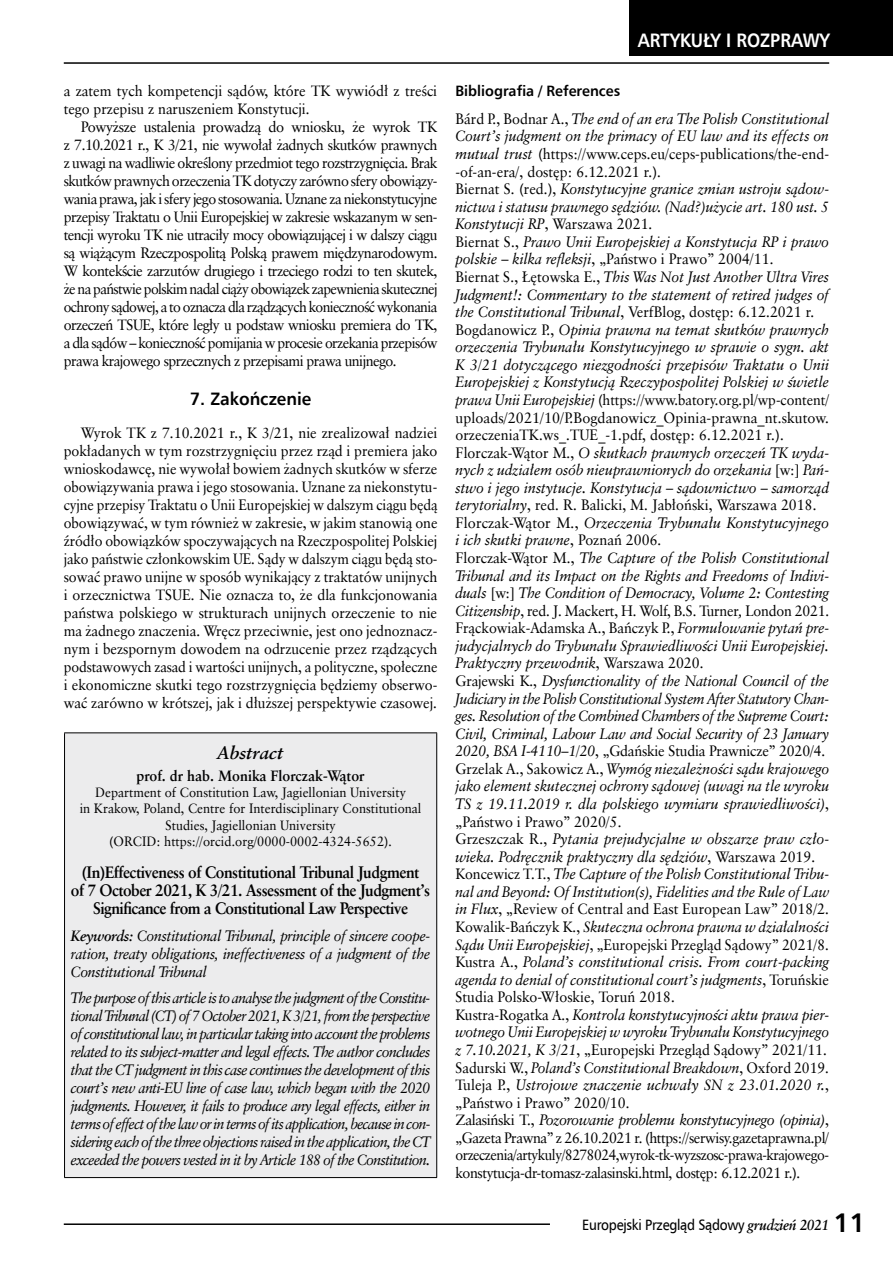
<style>
.page{position:relative;width:893px;height:1263px;background:#fff}
.page>*{position:absolute;margin:0;border:0;box-sizing:border-box;transform-origin:0 0}
.t1{font:700 27px "Humnst 777 EU";color:#000}
.t2{font:700 19.5px "Humnst 777 EU";color:#fff;scale:.9 1}
.t3{font:700 18px "Humnst 777 EU";color:#000;scale:.95 1}
.t4{font:italic 700 18px "Class Garmnd EU";color:#000}
.t5{font:700 16.5px/18px "Class Garmnd EU";letter-spacing:-.035em;color:#000;text-align:center;scale:.95 1}
.t6{font:italic 15px/17.5px "Class Garmnd EU";color:#000;text-align:justify;scale:.95 1}
.t7{font:15px/18px "Class Garmnd EU";letter-spacing:-.005em;color:#000;scale:.95 1}
.t8{font:15px/18px "Class Garmnd EU";letter-spacing:-.005em;color:#000;text-align:justify}
.t9{font:italic 15px/18px "Class Garmnd EU";color:#000;text-align:justify;scale:.94 1}
.t10{font:15px "Humnst 777 EU";letter-spacing:-.02em;color:#000;scale:.9 1}
.t11{font:700 15px "Class Garmnd EU";color:#000;scale:.95 1}
.t12{font:700 15px "Humnst 777 EU";color:#000;scale:.95 1}
.t13{font:13.5px/16.2px "Class Garmnd EU";color:#000;text-align:center;scale:.95 1}
.s1{font-weight:700}
.s2{font-style:normal}
.s3{font-family:"Class Garmnd EU";font-weight:700;font-style:italic}
</style>
<div class="page">
<hr style="left:64px;top:62px;width:765px;height:2px;background:#000">
<div style="left:629px;top:0;width:264px;height:56px;background:#000"></div>
<hr style="left:64px;top:1223px;width:486px;height:2px;background:#000">
<div style="left:65px;top:733px;width:372px;height:444px;background:#ececed"></div>
<hr style="left:64px;top:732px;width:373px;height:1px;background:#000">
<hr style="left:64px;top:733px;width:1px;height:444px;background:#000">
<hr style="left:436px;top:733px;width:1px;height:444px;background:#000">
<hr style="left:64px;top:1177px;width:373px;height:1px;background:#000">
<p class="t7" style="left:64px;top:82px;width:395px">a zatem tych kompetencji sądów, które TK wywiódł z treści tego przepisu z naruszeniem Konstytucji.</p>
<p class="t8" style="left:64px;top:118px;width:375px;text-indent:17px">Powyższe ustalenia prowadzą do wniosku, że wyrok TK z 7.10.2021 r., K 3/21, nie wywołał żadnych skutków prawnych z uwagi na wadliwie określony przedmiot tego rozstrzygnięcia. Brak skutków prawnych orzeczenia TK dotyczy zarówno sfery obowiązy&shy;wania prawa, jak i sfery jego stosowania. Uznane za niekonstytucyjne przepisy Traktatu o Unii Europejskiej w zakresie wskazanym w sen&shy;tencji wyroku TK nie utraciły mocy obowiązującej i w dalszy ciągu są wiążącym Rzeczpospolitą Polską prawem międzynarodowym.<br>W kontekście zarzutów drugiego i trzeciego rodzi to ten skutek, że na państwie polskim nadal ciąży obowiązek zapewnienia skutecznej ochrony sądowej, a to oznacza dla rządzących konieczność wykonania orzeczeń TSUE, które legły u podstaw wniosku premiera do TK, a dla sądów – konieczność pomijania w procesie orzekania przepisów prawa krajowego sprzecznych z przepisami prawa unijnego.</p>
<p class="t3" style="left:190px;top:388px;width:129px">7. Zakończenie</p>
<p class="t7" style="left:64px;top:424px;width:395px;text-align:justify;text-indent:17px">Wyrok TK z 7.10.2021 r., K 3/21, nie zrealizował nadziei pokładanych w tym rozstrzygnięciu przez rząd i premiera jako wnioskodawcę, nie wywołał bowiem żadnych skutków w sferze obowiązywania prawa i jego stosowania. Uznane za niekonstytu&shy;cyjne przepisy Traktatu o Unii Europejskiej w dalszym ciągu będą obowiązywać, w tym również w zakresie, w jakim stanowią one źródło obowiązków spoczywających na Rzeczpospolitej Polskiej jako państwie członkowskim UE. Sądy w dalszym ciągu będą sto&shy;sować prawo unijne w sposób wynikający z traktatów unijnych i orzecznictwa TSUE. Nie oznacza to, że dla funkcjonowania państwa polskiego w strukturach unijnych orzeczenie to nie ma żadnego znaczenia. Wręcz przeciwnie, jest ono jednoznacz&shy;nym i bezspornym dowodem na odrzucenie przez rządzących podstawowych zasad i wartości unijnych, a polityczne, społeczne i ekonomiczne skutki tego rozstrzygnięcia będziemy obserwo&shy;wać zarówno w krótszej, jak i dłuższej perspektywie czasowej.</p>
<p class="t4" style="left:218px;top:741px;width:68px">Abstract</p>
<p class="t11" style="left:136px;top:766px;width:242px">prof. dr hab. Monika Florczak-Wątor</p>
<p class="t13" style="left:80px;top:784px;width:361px">Department of Constitution Law, Jagiellonian University<br>in Krakow, Poland, Centre for Interdisciplinary Constitutional Studies, Jagiellonian University<br>(ORCID: https://orcid.org/0000-0002-4324-5652).</p>
<p class="t5" style="left:71px;top:864px;width:380px">(In)Effectiveness of Constitutional Tribunal Judgment<br>of 7 October 2021, K 3/21. Assessment of the Judgment’s<br>Significance from a Constitutional Law Perspective</p>
<p class="t6" style="left:71px;top:926px;width:380px;line-height:18px"><span class="s1">Keywords:</span> Constitutional Tribunal, principle of sincere coope&shy;ration, treaty obligations, ineffectiveness of a judgment of the Constitutional Tribunal</p>
<p class="t9" style="left:71px;top:989px;width:384px">The purpose of this article is to analyse the judgment of the Constitu&shy;tional Tribunal (CT) of 7 October 2021, K 3/21, from the perspective of constitutional law, in particular taking into account the problems related to its subject-matter and legal effects. The author concludes that the CT judgment in this case continues the development of this court’s new anti-EU line of case law, which began with the 2020 judgments. However, it fails to produce any legal effects, either in terms of effect of the law or in terms of its application, because in con&shy;sidering each of the three objections raised in the application, the CT exceeded the powers vested in it by Article 188 of the Constitution.</p>
<h2 class="t2" style="left:638px;top:28px;width:215px">ARTYKUŁY I ROZPRAWY</h2>
<p class="t12" style="left:455px;top:82px;width:175px">Bibliografia / References</p>
<p class="t6" style="left:455px;top:110px;width:395px;text-align:left"><span class="s2">Bárd P., Bodnar A.,</span> The end of an era The Polish Constitutional Court’s judgment on the primacy of EU law and its effects on mutual trust <span class="s2">(https://www.ceps.eu/ceps-publications/the-end--of-an-era/, dostęp: 6.12.2021 r.).<br>Biernat S. (red.),</span> Konstytucyjne granice zmian ustroju sądow&shy;nictwa i statusu prawnego sędziów. (Nad?)użycie art. 180 ust. 5<br>Konstytucji RP<span class="s2">, Warszawa 2021.<br>Biernat S.,</span> Prawo Unii Europejskiej a Konstytucja RP i prawo polskie – kilka refleksji<span class="s2">, „Państwo i Prawo” 2004/11.<br>Biernat S., Łętowska E.,</span> This Was Not Just Another Ultra Vires Judgment!: Commentary to the statement of retired judges of the Constitutional Tribunal<span class="s2">, VerfBlog, dostęp: 6.12.2021 r.<br>Bogdanowicz P.,</span> Opinia prawna na temat skutków prawnych orzeczenia Trybunału Konstytucyjnego w sprawie o sygn. akt K 3/21 dotyczącego niezgodności przepisów Traktatu o Unii Europejskiej z Konstytucją Rzeczypospolitej Polskiej w świetle prawa Unii Europejskiej <span class="s2">(https://www.batory.org.pl/wp-content/ uploads/2021/10/P.Bogdanowicz_Opinia-prawna_nt.skutow. orzeczeniaTK.ws_.TUE_-1.pdf, dostęp: 6.12.2021 r.).<br>Florczak-Wątor M.,</span> O skutkach prawnych orzeczeń TK wyda&shy;nych z udziałem osób nieuprawnionych do orzekania <span class="s2">[w:]</span> Pań&shy;stwo i jego instytucje. Konstytucja – sądownictwo – samorząd terytorialny<span class="s2">, red. R. Balicki, M. Jabłoński, Warszawa 2018.<br>Florczak-Wątor M.,</span> Orzeczenia Trybunału Konstytucyjnego i ich skutki prawne<span class="s2">, Poznań 2006.<br>Florczak-Wątor M.,</span> The Capture of the Polish Constitutional Tribunal and its Impact on the Rights and Freedoms of Indivi&shy;duals <span class="s2">[w:]</span> The Condition of Democracy, Volume 2: Contesting Citizenship<span class="s2">, red. J. Mackert, H. Wolf, B.S. Turner</span>, <span class="s2">London 2021.<br>Frąckowiak-Adamska A., Bańczyk P.,</span> Formułowanie pytań pre&shy;judycjalnych do Trybunału Sprawiedliwości Unii Europejskiej.<br>Praktyczny przewodnik<span class="s2">, Warszawa 2020.<br>Grajewski K.,</span> Dysfunctionality of the National Council of the Judiciary in the Polish Constitutional System After Statutory Chan&shy;ges. Resolution of the Combined Chambers of the Supreme Court:<br>Civil, Criminal, Labour Law and Social Security of 23 January 2020, BSA I-4110–1/20<span class="s2">, „Gdańskie Studia Prawnicze” 2020/4.<br>Grzelak A., Sakowicz A.,</span> Wymóg niezależności sądu krajowego jako element skutecznej ochrony sądowej (uwagi na tle wyroku TS z 19.11.2019 r. dla polskiego wymiaru sprawiedliwości)<span class="s2">, „Państwo i Prawo” 2020/5.<br>Grzeszczak R.,</span> Pytania prejudycjalne w obszarze praw czło&shy;wieka. Podręcznik praktyczny dla sędziów<span class="s2">, Warszawa 2019.<br>Koncewicz T.T.,</span> The Capture of the Polish Constitutional Tribu&shy;nal and Beyond: Of Institution(s), Fidelities and the Rule of Law in Flux<span class="s2">, „Review of Central and East European Law” 2018/2.<br>Kowalik-Bańczyk K.,</span> Skuteczna ochrona prawna w działalności Sądu Unii Europejskiej<span class="s2">, „Europejski Przegląd Sądowy” 2021/8.<br>Kustra A.,</span> Poland’s constitutional crisis. From court-packing agenda to denial of constitutional court’s judgments<span class="s2">, Toruńskie Studia Polsko-Włoskie, Toruń 2018.<br>Kustra-Rogatka A.,</span> Kontrola konstytucyjności aktu prawa pier&shy;wotnego Unii Europejskiej w wyroku Trybunału Konstytucyjnego z 7.10.2021, K 3/21<span class="s2">, „Europejski Przegląd Sądowy” 2021/11.<br>Sadurski W.,</span> Poland’s Constitutional Breakdown<span class="s2">, Oxford 2019.<br>Tuleja P.,</span> Ustrojowe znaczenie uchwały SN z 23.01.2020 r.<span class="s2">, „Państwo i Prawo” 2020/10.<br>Zalasiński T.,</span> Pozorowanie problemu konstytucyjnego (opinia)<span class="s2">, „Gazeta Prawna” z 26.10.2021 r. (https://serwisy.gazetaprawna.pl/ orzeczenia/artykuly/8278024,wyrok-tk-wyzszosc-prawa-krajowego&shy;konstytucja-dr-tomasz-zalasinski.html, dostęp: 6.12.2021 r.).</span></p>
<p class="t10" style="left:582px;top:1215px;width:276px">Europejski Przegląd Sądowy <span class="s3">grudzień 2021</span></p>
<h1 class="t1" style="left:833px;top:1206px;width:34px">11</h1>
</div>
